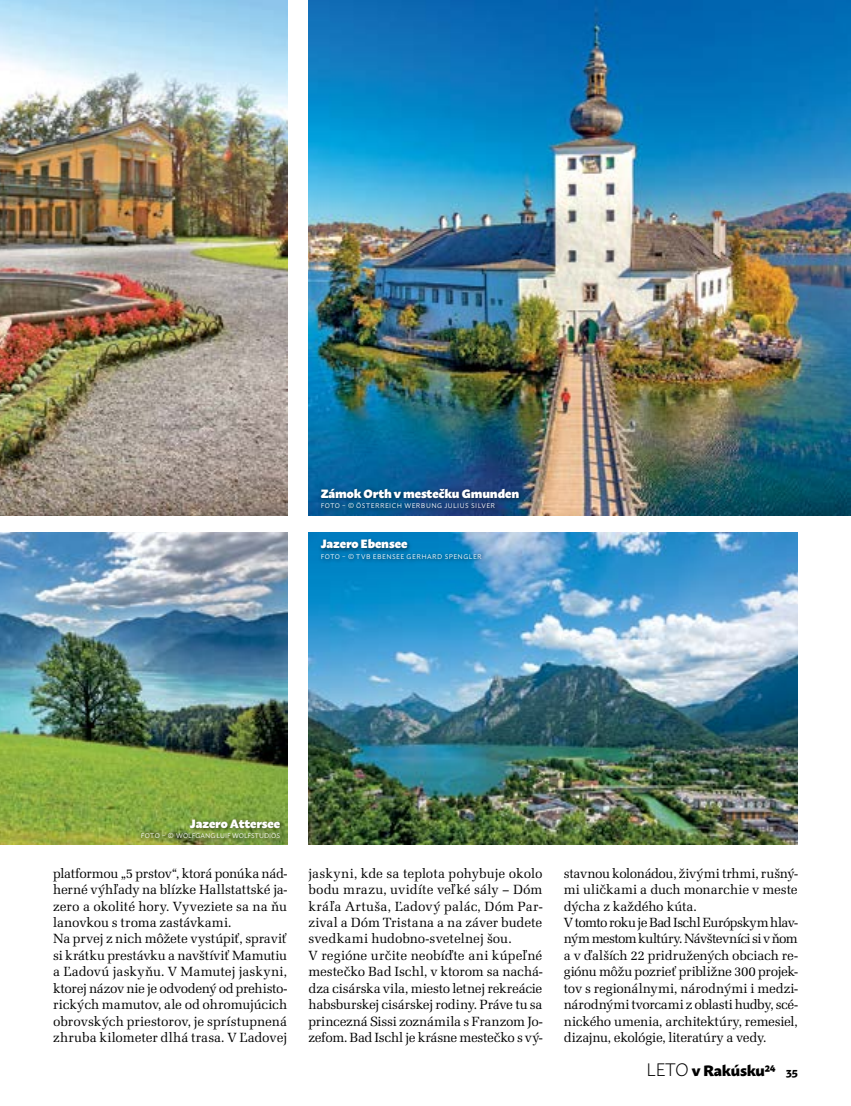
<style>
.page{position:relative;width:851px;height:1106px;background:#fff}
.page>*{position:absolute;margin:0;border:0;box-sizing:border-box;transform-origin:0 0}
.t1{font:800 15px "Macho";letter-spacing:-.02em;color:#000}
.t2{font:13.8px/16.5px "Latino URW";letter-spacing:-.01em;color:#000}
.t3{font:900 12px "Macho";letter-spacing:-.01em;color:#fff}
.t4{font:6.75px "Macho";letter-spacing:.065em;color:#fff}
.t5{font:6.75px "Macho";color:#fff}
.s1{font-weight:300;font-size:18px}
.s2{font-weight:700;font-size:11.25px}
</style>
<div class="page">
<img style="left:0;top:0;width:287px;height:516px">
<img style="left:0;top:532px;width:287px;height:312px">
<img style="left:308px;top:532px;width:489px;height:312px">
<img style="left:308px;top:0;width:542px;height:516px">
<div style="left:317px;top:485px;width:207px;height:28px;background:#000;opacity:.6"></div>
<div style="left:317px;top:536px;width:169px;height:28px;background:#000;opacity:.6"></div>
<div style="left:138px;top:815px;width:147px;height:28px;background:#000;opacity:.6"></div>
<p class="t3" style="left:320px;top:482px;width:200px">Zámok Orth v mestečku Gmunden</p>
<p class="t4" style="left:320px;top:500px;width:176px">FOTO – © ÖSTERREICH WERBUNG JULIUS SILVER</p>
<p class="t3" style="left:320px;top:533px;width:88px">Jazero Ebensee</p>
<p class="t4" style="left:320px;top:550px;width:162px">FOTO – © TVB EBENSEE GERHARD SPENGLER</p>
<p class="t3" style="left:190px;top:812px;width:92px">Jazero Attersee</p>
<p class="t5" style="left:141px;top:830px;width:141px">FOTO – © WOLFGANG LUIF WOLFSTUDIOS</p>
<p class="t2" style="left:53px;top:865px;width:235px">platformou „5 prstov“, ktorá ponúka nád&shy;herné výhľady na blízke Hallstattské ja&shy;zero a okolité hory. Vyveziete sa na ňu lanovkou s troma zastávkami.<br>Na prvej z nich môžete vystúpiť, spraviť si krátku prestávku a navštíviť Mamutiu a Ľadovú jaskyňu. V Mamutej jaskyni, ktorej názov nie je odvodený od prehisto&shy;rických mamutov, ale od ohromujúcich obrovských priestorov, je sprístupnená zhruba kilometer dlhá trasa. V Ľadovej</p>
<p class="t2" style="left:308px;top:865px;width:235px">jaskyni, kde sa teplota pohybuje okolo bodu mrazu, uvidíte veľké sály – Dóm kráľa Artuša, Ľadový palác, Dóm Par&shy;zival a Dóm Tristana a na záver budete svedkami hudobno-svetelnej šou.<br>V regióne určite neobíďte ani kúpeľné mestečko Bad Ischl, v ktorom sa nachá&shy;dza cisárska vila, miesto letnej rekreácie habsburskej cisárskej rodiny. Práve tu sa princezná Sissi zoznámila s Franzom Jo&shy;zefom. Bad Ischl je krásne mestečko s vý-</p>
<p class="t2" style="left:563px;top:865px;width:235px">stavnou kolonádou, živými trhmi, rušný&shy;mi uličkami a duch monarchie v meste dýcha z každého kúta.<br>V tomto roku je Bad Ischl Európskym hlav&shy;ným mestom kultúry. Návštevníci si v ňom a v ďalších 22 pridružených obciach re&shy;giónu môžu pozrieť približne 300 projek&shy;tov s regionálnymi, národnými i medzi&shy;národnými tvorcami z oblasti hudby, scé&shy;nického umenia, architektúry, remesiel, dizajnu, ekológie, literatúry a vedy.</p>
<p class="t1" style="left:646px;top:1056px;width:153px"><span class="s1">LETO</span> v Rakúsku24 <span class="s2">35</span></p>
</div>
